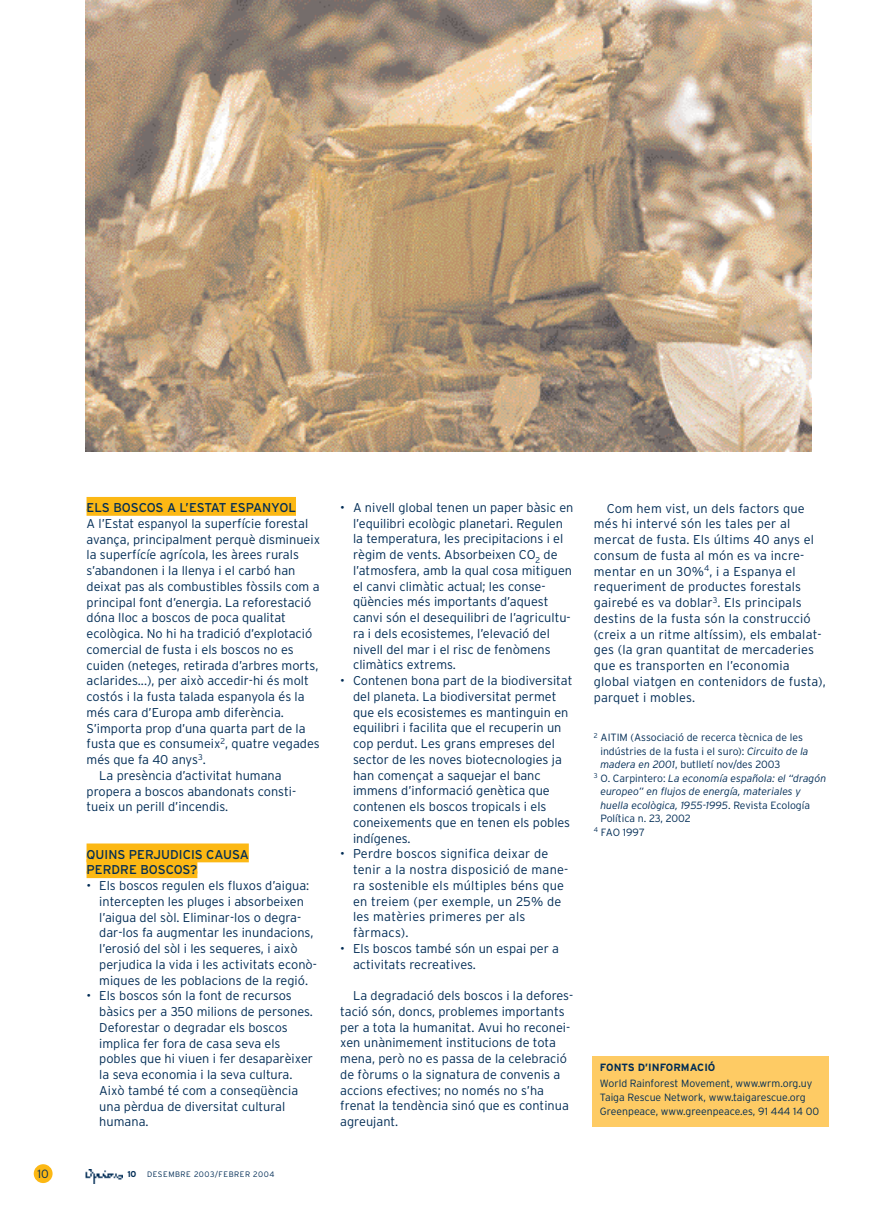
<style>
.page{position:relative;width:893px;height:1212px;background:#fff}
.page>*{position:absolute;margin:0;border:0;box-sizing:border-box;transform-origin:0 0}
.t1{font:300 12.75px/15.8px "Interstate";color:#002c55}
.t2{font:300 12.75px/15.8px "Interstate";letter-spacing:.02em;color:#002c55}
.t3{font:12.75px/15.8px "Interstate";color:#002c55}
.t4{font:300 11.85px "Interstate";color:#002c55}
.t5{font:300 10.5px/13.6px "Interstate";color:#002c55}
.t6{font:italic 300 10.5px "Interstate";color:#002c55}
.t7{font:700 10.5px "Interstate";color:#002c55}
.t8{font:300 7.8px "Interstate";letter-spacing:.065em;color:#002c55}
.s1{font-weight:700;font-size:8.55px}
.s2{font-style:italic}
.s3{font-style:normal}
</style>
<div class="page">
<img style="left:85px;top:1169px;width:38px;height:14px">
<div style="left:34px;top:1164px;width:19px;height:19px;background:#fcb814;border-radius:50%"></div>
<div style="left:87px;top:497px;width:209px;height:14px;background:#fcb814"></div>
<div style="left:87px;top:509px;width:209px;height:7px;background:#fcb814"></div>
<div style="left:87px;top:843px;width:162px;height:15px;background:#fcb814"></div>
<div style="left:87px;top:855px;width:162px;height:7px;background:#fcb814"></div>
<div style="left:87px;top:859px;width:110px;height:14px;background:#fcb814"></div>
<div style="left:87px;top:871px;width:110px;height:7px;background:#fcb814"></div>
<img style="left:86px;top:0;width:726px;height:451px">
<div style="left:592px;top:1056px;width:237px;height:71px;background:#fecb64"></div>
<p class="t3" style="left:87px;top:500px;width:211px">ELS BOSCOS A L’ESTAT ESPANYOL</p>
<p class="t1" style="left:87px;top:515px;width:223px">A l’Estat espanyol la superfície forestal</p>
<p class="t1" style="left:87px;top:531px;width:235px">avança, principalment perquè disminueix</p>
<p class="t1" style="left:87px;top:547px;width:214px">la superfícíe agrícola, les àrees rurals</p>
<p class="t1" style="left:87px;top:563px;width:210px">s’abandonen i la llenya i el carbó han</p>
<p class="t1" style="left:87px;top:578px;width:235px">deixat pas als combustibles fòssils com a</p>
<p class="t1" style="left:87px;top:594px;width:226px">principal font d’energia. La reforestació</p>
<p class="t1" style="left:87px;top:610px;width:201px">dóna lloc a boscos de poca qualitat</p>
<p class="t1" style="left:87px;top:626px;width:227px">ecològica. No hi ha tradició d’explotació</p>
<p class="t1" style="left:87px;top:641px;width:209px">comercial de fusta i els boscos no es</p>
<p class="t1" style="left:87px;top:657px;width:233px">cuiden (neteges, retirada d’arbres morts,</p>
<p class="t1" style="left:87px;top:673px;width:224px">aclarides...), per això accedir-hi és molt</p>
<p class="t1" style="left:87px;top:689px;width:220px">costós i la fusta talada espanyola és la</p>
<p class="t1" style="left:87px;top:704px;width:199px">més cara d’Europa amb diferència.</p>
<p class="t1" style="left:87px;top:720px;width:221px">S’importa prop d’una quarta part de la</p>
<p class="t1" style="left:87px;top:736px;width:235px">fusta que es consumeix<sup>2</sup>, quatre vegades</p>
<p class="t1" style="left:87px;top:752px;width:121px">més que fa 40 anys<sup>3</sup>.</p>
<p class="t1" style="left:99px;top:767px;width:184px">La presència d’activitat humana</p>
<p class="t1" style="left:87px;top:783px;width:211px">propera a boscos abandonats consti-</p>
<p class="t1" style="left:87px;top:799px;width:143px">tueix un perill d’incendis.</p>
<p class="t3" style="left:87px;top:846px;width:164px">QUINS PERJUDICIS CAUSA<br>PERDRE BOSCOS?</p>
<p class="t1" style="left:99px;top:878px;width:219px;text-indent:-13px">• Els boscos regulen els fluxos d’aigua: intercepten les pluges i absorbeixen l’aigua del sòl. Eliminar-los o degra&shy;dar-los fa augmentar les inundacions, l’erosió del sòl i les sequeres, i això perjudica la vida i les activitats econò&shy;miques de les poblacions de la regió.</p>
<p class="t1" style="left:99px;top:988px;width:215px;text-indent:-13px">• Els boscos són la font de recursos bàsics per a 350 milions de persones.<br>Deforestar o degradar els boscos implica fer fora de casa seva els pobles que hi viuen i fer desaparèixer la seva economia i la seva cultura.<br>Això també té com a conseqüència una pèrdua de diversitat cultural humana.</p>
<p class="t4" style="left:38px;top:1166px;width:13px">10</p>
<p class="t8" style="left:127px;top:1170px;width:148px"><span class="s1">10</span> DESEMBRE 2003/FEBRER 2004</p>
<p class="t1" style="left:353px;top:499px;width:222px;text-indent:-13px">• A nivell global tenen un paper bàsic en l’equilibri ecològic planetari. Regulen la temperatura, les precipitacions i el règim de vents. Absorbeixen CO<sub>2</sub> de l’atmosfera, amb la qual cosa mitiguen el canvi climàtic actual; les conse&shy;qüències més importants d’aquest canvi són el desequilibri de l’agricultu&shy;ra i dels ecosistemes, l’elevació del nivell del mar i el risc de fenòmens climàtics extrems.</p>
<p class="t1" style="left:353px;top:673px;width:221px;text-indent:-13px">• Contenen bona part de la biodiversitat del planeta. La biodiversitat permet que els ecosistemes es mantinguin en equilibri i facilita que el recuperin un cop perdut. Les grans empreses del sector de les noves biotecnologies ja han començat a saquejar el banc immens d’informació genètica que contenen els boscos tropicals i els coneixements que en tenen els pobles indígenes.</p>
<p class="t2" style="left:353px;top:846px;width:217px;text-indent:-13px">• Perdre boscos significa deixar de tenir a la nostra disposició de mane&shy;ra sostenible els múltiples béns que en treiem (per exemple, un 25% de les matèries primeres per als fàrmacs).</p>
<p class="t1" style="left:353px;top:940px;width:208px;text-indent:-13px">• Els boscos també són un espai per a activitats recreatives.</p>
<p class="t1" style="left:340px;top:988px;width:235px;text-indent:13px">La degradació dels boscos i la defores&shy;tació són, doncs, problemes importants per a tota la humanitat. Avui ho reconei&shy;xen unànimement institucions de tota mena, però no es passa de la celebració de fòrums o la signatura de convenis a accions efectives; no només no s’ha frenat la tendència sinó que es continua agreujant.</p>
<p class="t1" style="left:594px;top:500px;width:233px;text-indent:13px">Com hem vist, un dels factors que més hi intervé són les tales per al mercat de fusta. Els últims 40 anys el consum de fusta al món es va incre&shy;mentar en un 30%<sup>4</sup>, i a Espanya el requeriment de productes forestals gairebé es va doblar<sup>3</sup>. Els principals destins de la fusta són la construcció (creix a un ritme altíssim), els embalat&shy;ges (la gran quantitat de mercaderies que es transporten en l’economia global viatgen en contenidors de fusta), parquet i mobles.</p>
<p class="t5" style="left:594px;top:731px;width:210px"><sup>2</sup> AITIM (Associació de recerca tècnica de les</p>
<p class="t5" style="left:600px;top:744px;width:210px">indústries de la fusta i el suro): <span class="s2">Circuito de la</span></p>
<p class="t5" style="left:600px;top:758px;width:182px"><span class="s2">madera en 2001</span>, butlletí nov/des 2003</p>
<p class="t6" style="left:594px;top:772px;width:234px"><sup>3</sup> <span class="s3">O. Carpintero:</span> La economía española: el “dragón</p>
<p class="t6" style="left:600px;top:785px;width:202px">europeo” en flujos de energía, materiales y</p>
<p class="t6" style="left:600px;top:799px;width:211px">huella ecològica, 1955-1995<span class="s3">. Revista Ecología</span></p>
<p class="t5" style="left:600px;top:812px;width:92px">Política n. 23, 2002</p>
<p class="t5" style="left:594px;top:825px;width:52px"><sup>4</sup> FAO 1997</p>
<p class="t7" style="left:600px;top:1062px;width:117px">FONTS D’INFORMACIÓ</p>
<p class="t5" style="left:600px;top:1077px;width:221px">World Rainforest Movement, www.wrm.org.uy<br>Taiga Rescue Network, www.taigarescue.org<br>Greenpeace, www.greenpeace.es, 91 444 14 00</p>
</div>
